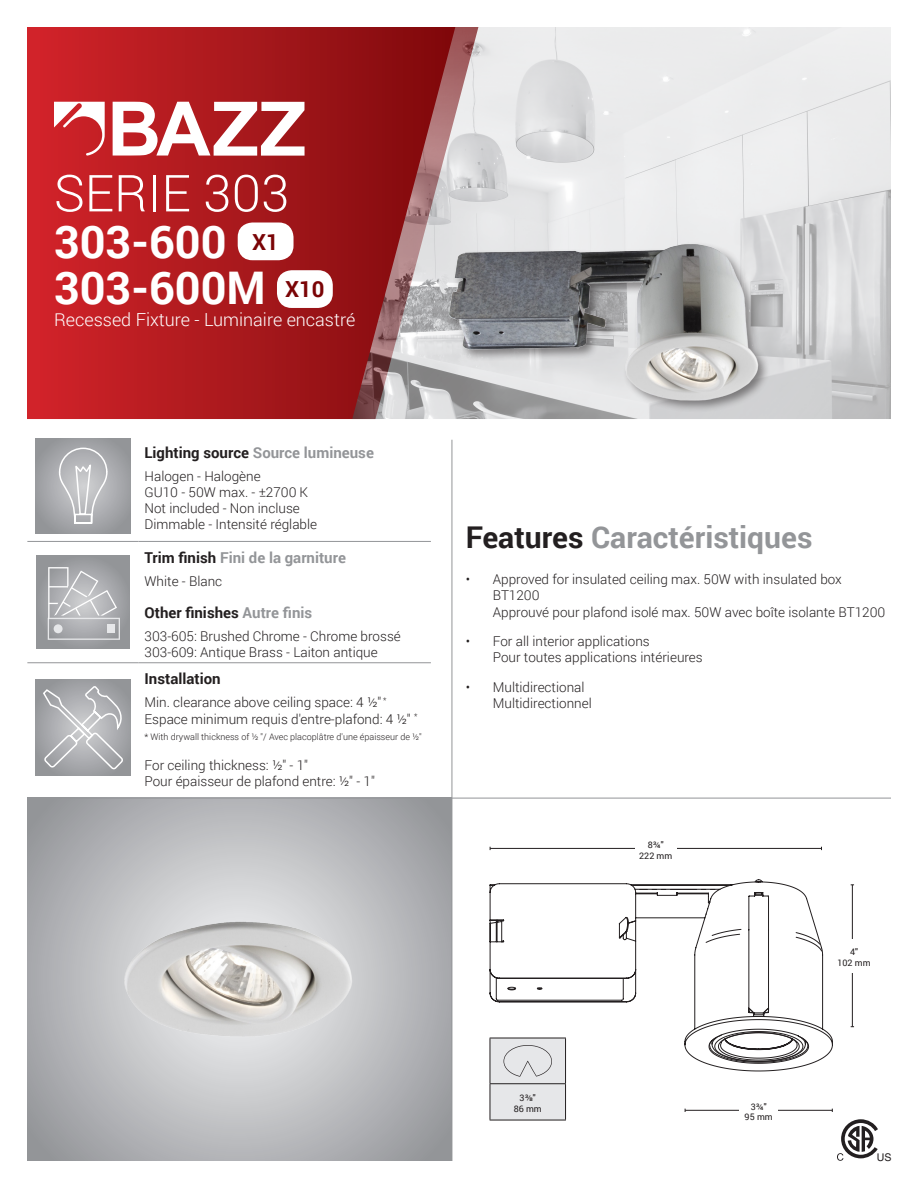
<style>
.page{position:relative;width:918px;height:1188px;background:#fff}
.page>*{position:absolute;margin:0;border:0;box-sizing:border-box;transform-origin:0 0}
.serie{font:300 51px "Roboto";color:#fff}
.code_produit{font:700 45px "Roboto";color:#fff}
.moyen_titre{font:700 30px "Roboto";color:#939598}
.t1{font:700 22.2px "Roboto";color:#7a0406}
.catégorie{font:300 18px "Roboto";color:#fff}
.mini_titre{font:700 15px "Roboto";color:#939598}
.mini_titre-2{font:700 15px "Roboto";color:#231f20}
.texte{font:300 13.5px/16.2px "Roboto";color:#231f20}
.t2{font:10.65px "Helvetica";color:#231f20}
.texte-2{font:300 9px "Roboto";color:#231f20}
.mesure{font:9px/10.8px "Roboto";color:#231f20;text-align:center}
.s1{color:#231f20}
.s2{color:#939598}
</style>
<div class="page">
<svg style="left:837px;top:1119px;width:41px;height:42px"></svg>
<svg style="left:27px;top:27px;width:325px;height:392px;background:#b31b1f"></svg>
<img style="left:352px;top:27px;width:539px;height:392px">
<svg style="left:54px;top:102px;width:51px;height:54px"></svg>
<svg style="left:113px;top:102px;width:192px;height:54px"></svg>
<div style="left:238px;top:223px;width:56px;height:37px;background:#fff;border-radius:15px"></div>
<div style="left:277px;top:270px;width:56px;height:38px;background:#fff;border-radius:15px"></div>
<img style="left:435px;top:210px;width:342px;height:209px">
<img style="left:27px;top:799px;width:425px;height:362px">
<hr style="left:452px;top:440px;width:1px;height:721px;background:#939598">
<hr style="left:27px;top:798px;width:864px;height:1px;background:#939598">
<hr style="left:27px;top:541px;width:112px;height:1px;background:#939598">
<hr style="left:139px;top:541px;width:292px;height:1px;background:#939598">
<hr style="left:27px;top:662px;width:112px;height:1px;background:#939598">
<hr style="left:139px;top:662px;width:292px;height:1px;background:#939598">
<svg style="left:36px;top:438px;width:94px;height:95px;background:#9e9fa3"></svg>
<svg style="left:58px;top:447px;width:50px;height:78px;background:#bebfc2"></svg>
<div style="left:36px;top:555px;width:94px;height:94px;background:#949699"></div>
<svg style="left:48px;top:567px;width:72px;height:73px"></svg>
<div style="left:36px;top:680px;width:94px;height:95px;background:#999b9e"></div>
<svg style="left:43px;top:686px;width:82px;height:84px"></svg>
<hr style="left:490px;top:848px;width:332px;height:1px;background:#231f20">
<hr style="left:685px;top:1110px;width:147px;height:1px;background:#231f20">
<hr style="left:852px;top:885px;width:1px;height:142px;background:#231f20">
<div style="left:635px;top:838px;width:42px;height:21px;background:#fff"></div>
<div style="left:740px;top:1100px;width:38px;height:20px;background:#fff"></div>
<div style="left:833px;top:939px;width:42px;height:34px;background:#fff"></div>
<hr style="left:490px;top:1120px;width:76px;height:1px;background:#231f20">
<svg style="left:490px;top:1072px;width:76px;height:48px;background:#dbdcde"></svg>
<svg style="left:489px;top:879px;width:344px;height:193px"></svg>
<svg style="left:708px;top:1031px;width:101px;height:32px"></svg>
<svg style="left:748px;top:1007px;width:21px;height:8px"></svg>
<svg style="left:640px;top:889px;width:75px;height:1px"></svg>
<svg style="left:705px;top:929px;width:118px;height:23px"></svg>
<svg style="left:755px;top:880px;width:8px;height:2px"></svg>
<p class="serie" style="left:54px;top:158px;width:237px">SERIE 303</p>
<p class="code_produit" style="left:54px;top:210px;width:174px">303-600</p>
<p class="t1" style="left:252px;top:226px;width:28px">X1</p>
<p class="code_produit" style="left:54px;top:257px;width:213px">303-600M</p>
<p class="t1" style="left:285px;top:274px;width:41px">X10</p>
<p class="catégorie" style="left:54px;top:307px;width:303px">Recessed Fixture - Luminaire encastré</p>
<p class="mini_titre" style="left:145px;top:442px;width:231px"><span class="s1">Lighting source</span> Source lumineuse</p>
<p class="texte" style="left:145px;top:468px;width:174px">Halogen - Halogène<br>GU10 - 50W max. - ±2700 K<br>Not included - Non incluse<br>Dimmable - Intensité réglable</p>
<p class="mini_titre" style="left:145px;top:547px;width:203px"><span class="s1">Trim finish</span> Fini de la garniture</p>
<p class="texte" style="left:145px;top:573px;width:79px">White - Blanc</p>
<p class="mini_titre-2" style="left:145px;top:602px;width:169px">Other finishes <span class="s2">Autre finis</span></p>
<p class="texte" style="left:145px;top:627px;width:258px">303-605: Brushed Chrome - Chrome brossé<br>303-609: Antique Brass - Laiton antique</p>
<p class="mini_titre-2" style="left:145px;top:669px;width:78px">Installation</p>
<p class="texte" style="left:145px;top:694px;width:274px">Min. clearance above ceiling space: 4 ½" <sup>*<br></sup>Espace minimum requis d'entre-plafond: 4 ½" <sup>*</sup></p>
<p class="texte-2" style="left:145px;top:730px;width:279px">* With drywall thickness of ½ "/ Avec placoplâtre d'une épaisseur de ½"</p>
<p class="texte" style="left:145px;top:756px;width:232px">For ceiling thickness: ½" - 1"<br>Pour épaisseur de plafond entre: ½" - 1"</p>
<p class="moyen_titre" style="left:466px;top:516px;width:348px"><span class="s1">Features</span> Caractéristiques</p>
<p class="texte" style="left:493px;top:571px;width:394px;text-indent:-27px">• Approved for insulated ceiling max. 50W with insulated box<br>BT1200<br>Approuvé pour plafond isolé max. 50W avec boîte isolante BT1200</p>
<p class="texte" style="left:493px;top:633px;width:211px;text-indent:-27px">• For all interior applications<br>Pour toutes applications intérieures</p>
<p class="texte" style="left:493px;top:679px;width:100px;text-indent:-27px">• Multidirectional<br>Multidirectionnel</p>
<p class="mesure" style="left:639px;top:839px;width:35px">8¾"<br>222 mm</p>
<p class="mesure" style="left:837px;top:946px;width:35px">4"<br>102 mm</p>
<p class="mesure" style="left:514px;top:1092px;width:30px">3⅜"<br>86 mm</p>
<p class="mesure" style="left:745px;top:1101px;width:30px">3¾"<br>95 mm</p>
<p class="t2" style="left:877px;top:1151px;width:16px">US</p>
</div>
